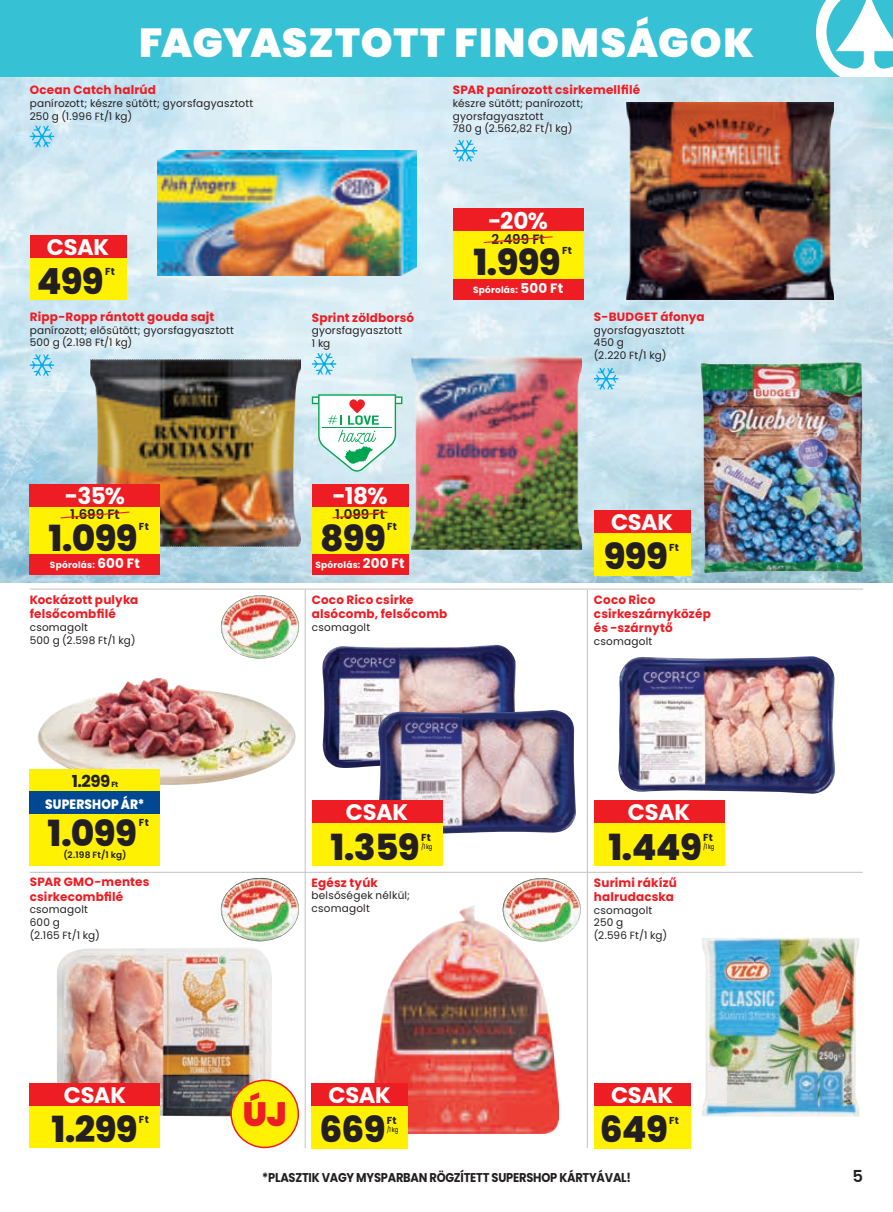
<style>
.page{position:relative;width:893px;height:1212px;background:#fff}
.page>*{position:absolute;margin:0;border:0;box-sizing:border-box;transform-origin:0 0}
.t1{font:900 40.5px "Poppins";letter-spacing:.025em;color:#fff}
.t2{font:800 36px "Poppins";letter-spacing:-.02em;color:#231f20}
.t3{font:900 33.6px "Poppins";color:#ee1d23}
.t4{font:700 23.1px "Poppins";color:#fff}
.t5{font:700 22.5px "Poppins";letter-spacing:-.01em;color:#fff}
.t6{font:700 16.5px "Poppins";color:#231f20}
.t7{font:600 16.5px "Poppins";color:#231f20}
.t8{font:600 13.5px "Poppins";color:#231f20}
.t9{font:800 13.5px "Poppins";letter-spacing:.01em;color:#fff;scale:.9 1}
.t10{font:700 12.75px "Poppins";letter-spacing:-.02em;color:#231f20;scale:.9 1}
.t11{font:700 12px/14.2px "Poppins";letter-spacing:.015em;color:#ee1d23}
.t12{font:10.5px/12.8px "Poppins";letter-spacing:.015em;color:#231f20}
.t13{font:700 10.2px "Poppins";letter-spacing:.025em;color:#231f20}
.t14{font:700 9px "Poppins";letter-spacing:.025em;color:#fff}
.t15{font:600 9px "Poppins";letter-spacing:.015em;color:#231f20}
.t16{font:500 6.75px "Poppins";color:#231f20;scale:.8 1}
.s1{font-size:13.5px}
.s2{font-size:7.5px}
</style>
<div class="page">
<img style="left:0;top:77px;width:893px;height:506px">
<div style="left:0;top:0;width:893px;height:77px;background:#37c1d4"></div>
<svg style="left:816px;top:0;width:77px;height:77px"></svg>
<hr style="left:30px;top:872px;width:833px;height:1px;background:#c7c8ca">
<hr style="left:30px;top:588px;width:833px;height:2px;background:#c7c8ca">
<hr style="left:305px;top:589px;width:1px;height:559px;background:#c7c8ca">
<hr style="left:587px;top:589px;width:1px;height:559px;background:#c7c8ca">
<img style="left:412px;top:356px;width:169px;height:193px">
<svg style="left:312px;top:353px;width:24px;height:22px"></svg>
<svg style="left:312px;top:394px;width:90px;height:78px"></svg>
<div style="left:312px;top:506px;width:96px;height:52px;background:#fff101"></div>
<svg style="left:332px;top:511px;width:56px;height:8px"></svg>
<div style="left:312px;top:554px;width:96px;height:21px;background:#ee1d23"></div>
<div style="left:312px;top:484px;width:96px;height:22px;background:#ee1d23"></div>
<svg style="left:453px;top:140px;width:24px;height:22px"></svg>
<img style="left:627px;top:102px;width:206px;height:198px">
<div style="left:453px;top:231px;width:130px;height:52px;background:#fff101"></div>
<svg style="left:483px;top:236px;width:70px;height:7px"></svg>
<div style="left:453px;top:208px;width:130px;height:23px;background:#ee1d23"></div>
<div style="left:453px;top:279px;width:130px;height:21px;background:#ee1d23"></div>
<img style="left:90px;top:359px;width:211px;height:187px">
<svg style="left:30px;top:354px;width:24px;height:22px"></svg>
<div style="left:30px;top:506px;width:130px;height:52px;background:#fff101"></div>
<svg style="left:60px;top:511px;width:70px;height:8px"></svg>
<div style="left:30px;top:484px;width:130px;height:22px;background:#ee1d23"></div>
<div style="left:30px;top:554px;width:130px;height:21px;background:#ee1d23"></div>
<img style="left:322px;top:645px;width:194px;height:123px">
<img style="left:378px;top:710px;width:198px;height:126px">
<div style="left:312px;top:823px;width:130px;height:42px;background:#fff101"></div>
<div style="left:312px;top:800px;width:130px;height:23px;background:#ee1d23"></div>
<img style="left:618px;top:656px;width:217px;height:138px">
<div style="left:594px;top:823px;width:130px;height:42px;background:#fff101"></div>
<div style="left:594px;top:800px;width:130px;height:23px;background:#ee1d23"></div>
<img style="left:373px;top:905px;width:185px;height:229px">
<img style="left:503px;top:878px;width:78px;height:63px">
<div style="left:312px;top:1106px;width:96px;height:42px;background:#fff101"></div>
<div style="left:312px;top:1083px;width:96px;height:23px;background:#ee1d23"></div>
<img style="left:38px;top:678px;width:258px;height:107px">
<img style="left:221px;top:595px;width:78px;height:64px">
<div style="left:30px;top:769px;width:130px;height:96px;background:#fff101"></div>
<div style="left:30px;top:791px;width:130px;height:23px;background:#014892"></div>
<svg style="left:30px;top:126px;width:24px;height:21px"></svg>
<img style="left:158px;top:151px;width:258px;height:125px">
<div style="left:30px;top:258px;width:96px;height:42px;background:#fff101"></div>
<div style="left:30px;top:235px;width:96px;height:23px;background:#ee1d23"></div>
<svg style="left:594px;top:368px;width:24px;height:22px"></svg>
<img style="left:700px;top:362px;width:163px;height:212px">
<div style="left:594px;top:533px;width:96px;height:42px;background:#fff101"></div>
<div style="left:594px;top:510px;width:96px;height:23px;background:#ee1d23"></div>
<img style="left:702px;top:938px;width:157px;height:179px">
<div style="left:594px;top:1106px;width:96px;height:42px;background:#fff101"></div>
<div style="left:594px;top:1083px;width:96px;height:23px;background:#ee1d23"></div>
<img style="left:57px;top:948px;width:215px;height:168px">
<div style="left:30px;top:1106px;width:130px;height:42px;background:#fff101"></div>
<div style="left:30px;top:1083px;width:130px;height:23px;background:#ee1d23"></div>
<img style="left:221px;top:878px;width:78px;height:63px">
<div style="left:231px;top:1080px;width:67px;height:67px;background:#fff101;border-radius:50%"></div>
<div style="left:230px;top:1079px;width:69px;height:69px;border:2px solid #ee1d23;border-radius:50%"></div>
<h1 class="t1" style="left:139px;top:20px;width:616px">FAGYASZTOTT FINOMSÁGOK</h1>
<p class="t11" style="left:30px;top:83px;width:128px">Ocean Catch halrúd</p>
<p class="t12" style="left:30px;top:97px;width:225px">panírozott; készre sütött; gyorsfagyasztott<br>250 g (1.996 Ft/1 kg)</p>
<h3 class="t5" style="left:47px;top:234px;width:64px">CSAK</h3>
<p class="t13" style="left:105px;top:266px;width:11px">Ft</p>
<h2 class="t2" style="left:37px;top:260px;width:69px">499</h2>
<p class="t11" style="left:30px;top:310px;width:186px">Ripp-Ropp rántott gouda sajt</p>
<p class="t12" style="left:30px;top:324px;width:206px">panírozott; elősütött; gyorsfagyasztott<br>500 g (2.198 Ft/1 kg)</p>
<h3 class="t4" style="left:65px;top:483px;width:62px">-35%</h3>
<p class="t8" style="left:70px;top:507px;width:51px">1.699 Ft</p>
<h2 class="t2" style="left:48px;top:517px;width:91px">1.099</h2>
<p class="t13" style="left:139px;top:520px;width:11px">Ft</p>
<p class="t14" style="left:50px;top:560px;width:91px">Spórolás: <span class="s1">600 Ft</span></p>
<p class="t11" style="left:30px;top:592px;width:110px">Kockázott pulyka felsőcombfilé</p>
<p class="t12" style="left:30px;top:621px;width:107px">csomagolt<br>500 g (2.598 Ft/1 kg)</p>
<h3 class="t6" style="left:72px;top:771px;width:48px">1.299 <span class="s2">Ft</span></h3>
<p class="t9" style="left:45px;top:796px;width:112px">SUPERSHOP ÁR*</p>
<h2 class="t2" style="left:47px;top:812px;width:91px">1.099</h2>
<p class="t15" style="left:63px;top:849px;width:65px">(2.198 Ft/1 kg)</p>
<p class="t13" style="left:139px;top:817px;width:11px">Ft</p>
<p class="t11" style="left:30px;top:875px;width:121px">SPAR GMO-mentes csirkecombfilé</p>
<p class="t12" style="left:30px;top:903px;width:72px">csomagolt<br>600 g<br>(2.165 Ft/1 kg)</p>
<p class="t11" style="left:453px;top:83px;width:189px">SPAR panírozott csirkemellfilé</p>
<p class="t12" style="left:453px;top:97px;width:132px">készre sütött; panírozott; gyorsfagyasztott<br>780 g (2.562,82 Ft/1 kg)</p>
<h3 class="t4" style="left:488px;top:207px;width:62px">-20%</h3>
<p class="t8" style="left:491px;top:231px;width:55px">2.499 Ft</p>
<h2 class="t2" style="left:473px;top:242px;width:89px">1.999</h2>
<p class="t13" style="left:562px;top:245px;width:11px">Ft</p>
<p class="t11" style="left:312px;top:310px;width:104px">Sprint zöldborsó</p>
<p class="t12" style="left:312px;top:324px;width:92px">gyorsfagyasztott<br>1 kg</p>
<p class="t14" style="left:473px;top:285px;width:92px">Spórolás: <span class="s1">500 Ft</span></p>
<p class="t11" style="left:594px;top:310px;width:112px">S-BUDGET áfonya</p>
<p class="t12" style="left:594px;top:324px;width:92px">gyorsfagyasztott<br>450 g<br>(2.220 Ft/1 kg)</p>
<h3 class="t4" style="left:332px;top:483px;width:57px">-18%</h3>
<p class="t8" style="left:335px;top:507px;width:51px">1.099 Ft</p>
<h2 class="t2" style="left:320px;top:517px;width:67px">899</h2>
<p class="t13" style="left:387px;top:520px;width:11px">Ft</p>
<p class="t14" style="left:315px;top:560px;width:91px">Spórolás: <span class="s1">200 Ft</span></p>
<p class="t11" style="left:312px;top:592px;width:137px">Coco Rico csirke alsócomb, felsőcomb</p>
<p class="t12" style="left:312px;top:621px;width:60px">csomagolt</p>
<h3 class="t5" style="left:611px;top:509px;width:64px">CSAK</h3>
<p class="t13" style="left:669px;top:541px;width:11px">Ft</p>
<h2 class="t2" style="left:604px;top:536px;width:66px">999</h2>
<p class="t11" style="left:594px;top:592px;width:118px">Coco Rico csirkeszárnyközép és -szárnytő</p>
<p class="t12" style="left:594px;top:635px;width:60px">csomagolt</p>
<h3 class="t5" style="left:346px;top:799px;width:64px">CSAK</h3>
<h3 class="t5" style="left:628px;top:799px;width:64px">CSAK</h3>
<h2 class="t2" style="left:330px;top:826px;width:91px">1.359</h2>
<p class="t13" style="left:421px;top:831px;width:11px">Ft</p>
<p class="t16" style="left:421px;top:843px;width:16px">/1 kg</p>
<h2 class="t2" style="left:608px;top:826px;width:95px">1.449</h2>
<p class="t13" style="left:703px;top:831px;width:11px">Ft</p>
<p class="t16" style="left:703px;top:843px;width:16px">/1 kg</p>
<p class="t11" style="left:312px;top:875px;width:68px">Egész tyúk</p>
<p class="t12" style="left:312px;top:889px;width:100px">belsőségek nélkül; csomagolt</p>
<p class="t11" style="left:594px;top:875px;width:85px">Surimi rákízű halrudacska</p>
<p class="t12" style="left:594px;top:903px;width:75px">csomagolt<br>250 g<br>(2.596 Ft/1 kg)</p>
<h3 class="t5" style="left:64px;top:1082px;width:64px">CSAK</h3>
<h2 class="t2" style="left:52px;top:1108px;width:88px">1.299</h2>
<p class="t13" style="left:139px;top:1114px;width:11px">Ft</p>
<h3 class="t3" style="left:243px;top:1095px;width:46px">ÚJ</h3>
<h3 class="t5" style="left:329px;top:1082px;width:64px">CSAK</h3>
<p class="t13" style="left:387px;top:1114px;width:11px">Ft</p>
<p class="t16" style="left:387px;top:1126px;width:16px">/1 kg</p>
<h2 class="t2" style="left:319px;top:1109px;width:68px">669</h2>
<h3 class="t5" style="left:611px;top:1082px;width:64px">CSAK</h3>
<p class="t13" style="left:669px;top:1114px;width:11px">Ft</p>
<h2 class="t2" style="left:600px;top:1109px;width:70px">649</h2>
<p class="t10" style="left:262px;top:1170px;width:411px">*PLASZTIK VAGY MYSPARBAN RÖGZÍTETT SUPERSHOP KÁRTYÁVAL!</p>
<h3 class="t7" style="left:853px;top:1167px;width:12px">5</h3>
</div>
